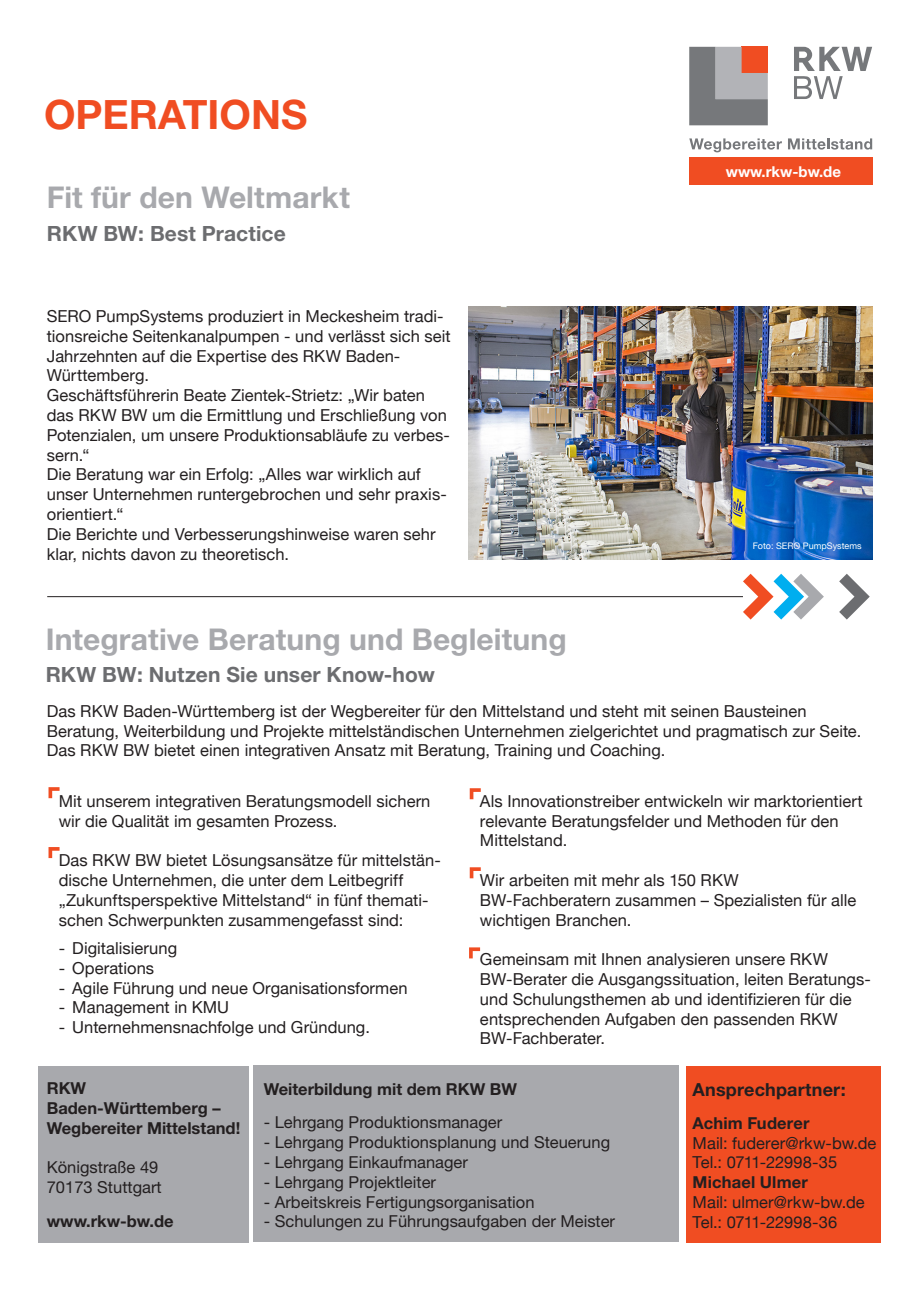
<style>
.page{position:relative;width:919px;height:1289px;background:#fff}
.page>*{position:absolute;margin:0;border:0;box-sizing:border-box;transform-origin:0 0}
.t1{font:700 40.5px "Helvetica Neue";color:#f04d22}
.t2{font:700 30px "Helvetica Neue";letter-spacing:.005em;color:#a8a9ad}
.t3{font:700 21px "Helvetica Neue";letter-spacing:.005em;color:#6c6d70}
.t4{font:700 18px "Helvetica Neue";letter-spacing:.01em;color:#231f20}
.t5{font:16.5px/19.8px "Helvetica Neue";letter-spacing:.005em;color:#231f20}
.t6{font:16.5px/19.8px "Helvetica Neue";color:#231f20}
.t7{font:700 16.5px/19.8px "Helvetica Neue";color:#231f20}
.t8{font:700 15px "Helvetica Neue";color:#fff}
.t9{font:9px "Helvetica Neue";color:#fff}
</style>
<div class="page">
<div style="left:38px;top:1065px;width:211px;height:177px;background:#a8a9ad"></div>
<div style="left:686px;top:1065px;width:194px;height:177px;background:#f04d22"></div>
<svg style="left:743px;top:573px;width:80px;height:46px"></svg>
<svg style="left:839px;top:574px;width:30px;height:45px"></svg>
<hr style="left:47px;top:596px;width:696px;height:1px;background:#231f20">
<svg style="left:48px;top:787px;width:12px;height:11px"></svg>
<svg style="left:469px;top:788px;width:11px;height:11px"></svg>
<svg style="left:469px;top:867px;width:11px;height:11px"></svg>
<svg style="left:469px;top:947px;width:11px;height:11px"></svg>
<svg style="left:48px;top:847px;width:12px;height:11px"></svg>
<div style="left:253px;top:1065px;width:425px;height:177px;background:#a8a9ad"></div>
<img style="left:468px;top:306px;width:404px;height:253px">
<div style="left:689px;top:157px;width:183px;height:27px;background:#f04d22"></div>
<svg style="left:689px;top:47px;width:78px;height:78px;background:#978786"></svg>
<svg style="left:689px;top:138px;width:92px;height:14px"></svg>
<svg style="left:788px;top:138px;width:84px;height:12px"></svg>
<svg style="left:794px;top:47px;width:78px;height:52px"></svg>
<h1 class="t1" style="left:44px;top:89px;width:265px">OPERATIONS</h1>
<h2 class="t2" style="left:47px;top:179px;width:305px">Fit für den Weltmarkt</h2>
<p class="t3" style="left:47px;top:220px;width:240px">RKW BW: Best Practice</p>
<p class="t5" style="left:47px;top:307px;width:405px">SERO PumpSystems produziert in Meckesheim tradi&shy;tionsreiche Seitenkanalpumpen - und verlässt sich seit Jahrzehnten auf die Expertise des RKW Baden-Württemberg.<br>Geschäftsführerin Beate Zientek-Strietz: „Wir baten das RKW BW um die Ermittlung und Erschließung von Potenzialen, um unsere Produktionsabläufe zu verbes&shy;sern.“<br>Die Beratung war ein Erfolg: „Alles war wirklich auf unser Unternehmen runtergebrochen und sehr praxis&shy;orientiert.“<br>Die Berichte und Verbesserungshinweise waren sehr klar, nichts davon zu theoretisch.</p>
<h2 class="t2" style="left:46px;top:621px;width:522px">Integrative Beratung und Begleitung</h2>
<p class="t3" style="left:46px;top:661px;width:390px">RKW BW: Nutzen Sie unser Know-how</p>
<p class="t8" style="left:725px;top:162px;width:117px">www.rkw-bw.de</p>
<p class="t9" style="left:752px;top:539px;width:110px">Foto: SERO PumpSystems</p>
<p class="t5" style="left:47px;top:702px;width:816px">Das RKW Baden-Württemberg ist der Wegbereiter für den Mittelstand und steht mit seinen Bausteinen<br>Beratung, Weiterbildung und Projekte mittelständischen Unternehmen zielgerichtet und pragmatisch zur Seite.<br>Das RKW BW bietet einen integrativen Ansatz mit Beratung, Training und Coaching.</p>
<p class="t5" style="left:59px;top:792px;width:373px">Mit unserem integrativen Beratungsmodell sichern wir die Qualität im gesamten Prozess.</p>
<p class="t5" style="left:59px;top:851px;width:383px">Das RKW BW bietet Lösungsansätze für mittelstän&shy;dische Unternehmen, die unter dem Leitbegriff „Zukunftsperspektive Mittelstand“ in fünf themati&shy;schen Schwerpunkten zusammengefasst sind:</p>
<p class="t5" style="left:59px;top:939px;width:120px">- Digitalisierung</p>
<p class="t5" style="left:59px;top:958px;width:97px">- Operations</p>
<p class="t5" style="left:59px;top:978px;width:350px">- Agile Führung und neue Organisationsformen</p>
<p class="t5" style="left:59px;top:998px;width:172px">- Management in KMU</p>
<p class="t5" style="left:59px;top:1018px;width:312px">- Unternehmensnachfolge und Gründung.</p>
<p class="t5" style="left:480px;top:792px;width:384px">Als Innovationstreiber entwickeln wir marktorientiert relevante Beratungsfelder und Methoden für den<br>Mittelstand.</p>
<p class="t5" style="left:480px;top:871px;width:378px">Wir arbeiten mit mehr als 150 RKW<br>BW-Fachberatern zusammen – Spezialisten für alle wichtigen Branchen.</p>
<p class="t5" style="left:480px;top:950px;width:392px">Gemeinsam mit Ihnen analysieren unsere RKW BW-Berater die Ausgangssituation, leiten Beratungs&shy;und Schulungsthemen ab und identifizieren für die entsprechenden Aufgaben den passenden RKW BW-Fachberater.</p>
<p class="t7" style="left:47px;top:1078px;width:195px">RKW<br>Baden-Württemberg –<br>Wegbereiter Mittelstand!</p>
<p class="t6" style="left:47px;top:1157px;width:116px">Königstraße 49<br>70173 Stuttgart</p>
<p class="t7" style="left:47px;top:1211px;width:128px">www.rkw-bw.de</p>
<p class="t7" style="left:264px;top:1078px;width:255px">Weiterbildung mit dem RKW BW</p>
<p class="t6" style="left:264px;top:1112px;width:240px">- Lehrgang Produktionsmanager</p>
<p class="t6" style="left:264px;top:1132px;width:348px">- Lehrgang Produktionsplanung und Steuerung</p>
<p class="t6" style="left:264px;top:1151px;width:206px">- Lehrgang Einkaufmanager</p>
<p class="t6" style="left:264px;top:1171px;width:174px">- Lehrgang Projektleiter</p>
<p class="t6" style="left:264px;top:1191px;width:272px">- Arbeitskreis Fertigungsorganisation</p>
<p class="t6" style="left:264px;top:1211px;width:353px">- Schulungen zu Führungsaufgaben der Meister</p>
<p class="t4" style="left:692px;top:1078px;width:155px">Ansprechpartner:</p>
<p class="t7" style="left:692px;top:1112px;width:118px">Achim Fuderer</p>
<p class="t5" style="left:692px;top:1133px;width:185px">Mail: fuderer@rkw-bw.de<br>Tel.: 0711-22998-35</p>
<p class="t7" style="left:692px;top:1171px;width:117px">Michael Ulmer</p>
<p class="t5" style="left:692px;top:1193px;width:174px">Mail: ulmer@rkw-bw.de<br>Tel.: 0711-22998-36</p>
</div>
